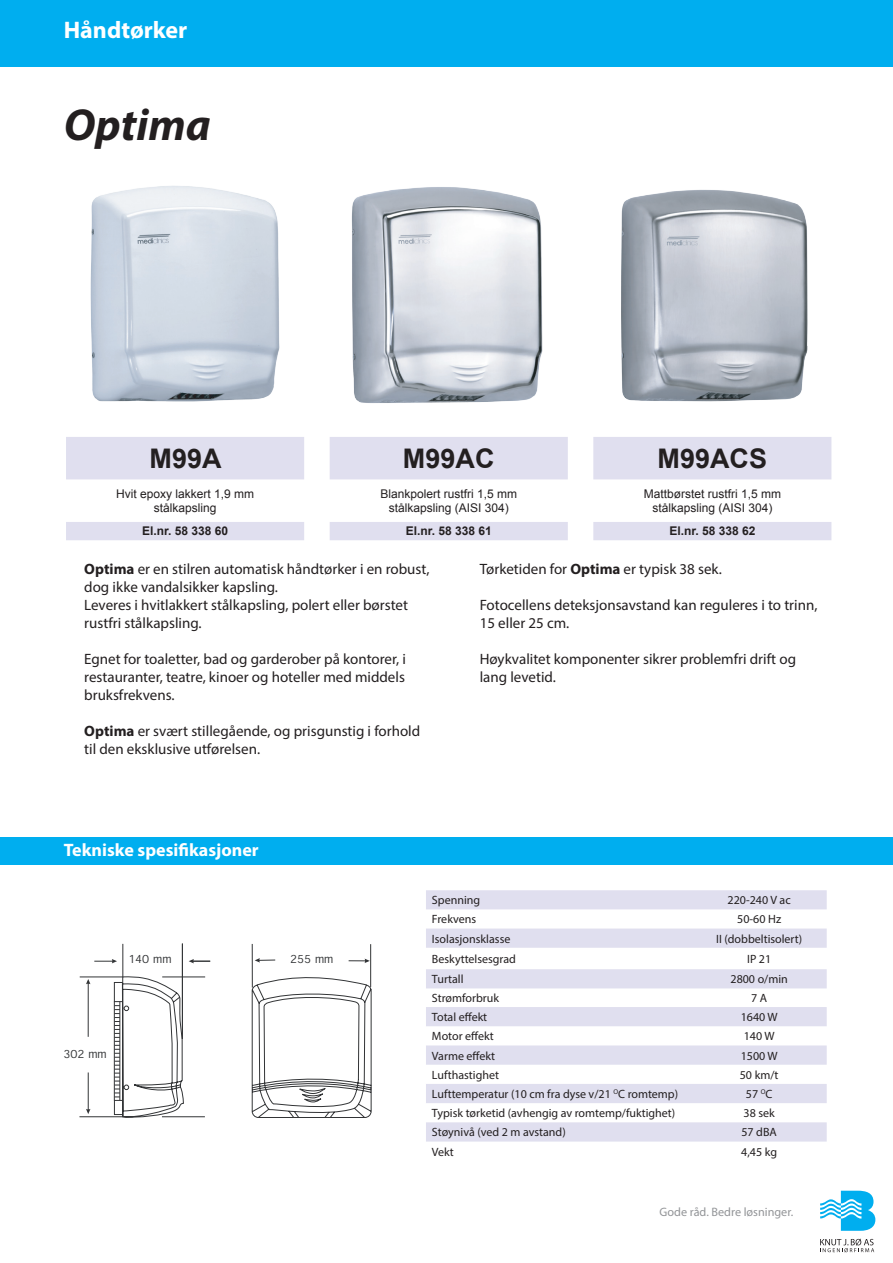
<style>
.page{position:relative;width:893px;height:1263px;background:#fff}
.page>*{position:absolute;margin:0;border:0;box-sizing:border-box;transform-origin:0 0}
.t1{font:italic 700 45px "Myriad Pro";color:#231f20}
.t2{font:700 27px "Arial";color:#231f20}
.t3{font:700 24px "Myriad Pro";color:#fff}
.t4{font:700 18px "Myriad Pro";color:#fff}
.t5{font:15px/18px "Myriad Pro";color:#231f20}
.t6{font:12.15px "Myriad Pro";color:#939598}
.t7{font:12px "Myriad Pro";color:#231f20}
.t8{font:12px "Arial";color:#231f20}
.t9{font:700 12px "Arial";color:#231f20}
.t10{font:11.55px "Adobe Sans MM 470 820";color:#323436;scale:.9 1}
.s1{font-weight:700}
</style>
<div class="page">
<svg style="left:426px;top:890px;width:401px;height:251px;fill:#e0dfef"></svg>
<hr style="left:252px;top:944px;width:1px;height:43px;background:#323436">
<hr style="left:370px;top:944px;width:1px;height:43px;background:#323436">
<svg style="left:349px;top:958px;width:21px;height:5px"></svg>
<svg style="left:255px;top:958px;width:20px;height:4px"></svg>
<svg style="left:251px;top:974px;width:121px;height:144px"></svg>
<hr style="left:123px;top:944px;width:1px;height:33px;background:#323436">
<hr style="left:182px;top:943px;width:1px;height:96px;background:#323436">
<svg style="left:189px;top:959px;width:21px;height:4px"></svg>
<svg style="left:94px;top:959px;width:23px;height:4px"></svg>
<hr style="left:162px;top:977px;width:43px;height:1px;background:#323436">
<hr style="left:162px;top:1116px;width:43px;height:1px;background:#323436">
<hr style="left:80px;top:977px;width:43px;height:1px;background:#323436">
<hr style="left:79px;top:1116px;width:43px;height:1px;background:#323436">
<hr style="left:88px;top:981px;width:1px;height:56px;background:#323436">
<svg style="left:86px;top:979px;width:4px;height:5px"></svg>
<hr style="left:88px;top:1072px;width:1px;height:39px;background:#323436">
<svg style="left:86px;top:1109px;width:4px;height:5px"></svg>
<svg style="left:114px;top:976px;width:70px;height:142px"></svg>
<svg style="left:66px;top:437px;width:765px;height:103px;fill:#e0dfef"></svg>
<img style="left:90px;top:186px;width:190px;height:216px">
<img style="left:352px;top:187px;width:191px;height:216px">
<img style="left:621px;top:190px;width:187px;height:212px">
<div style="left:0;top:0;width:893px;height:67px;background:#00aeef"></div>
<div style="left:0;top:837px;width:893px;height:27px;background:#00aeef"></div>
<svg style="left:820px;top:1191px;width:55px;height:40px"></svg>
<svg style="left:820px;top:1238px;width:54px;height:14px"></svg>
<p class="t3" style="left:64px;top:14px;width:125px">Håndtørker</p>
<p class="t1" style="left:64px;top:96px;width:149px">Optima</p>
<p class="t2" style="left:150px;top:441px;width:74px">M99A</p>
<p class="t2" style="left:403px;top:441px;width:93px">M99AC</p>
<p class="t2" style="left:658px;top:441px;width:111px">M99ACS</p>
<p class="t8" style="left:116px;top:486px;width:140px">Hvit epoxy lakkert 1,9 mm</p>
<p class="t8" style="left:154px;top:500px;width:64px">stålkapsling</p>
<p class="t8" style="left:380px;top:486px;width:138px">Blankpolert rustfri 1,5 mm</p>
<p class="t8" style="left:389px;top:500px;width:122px">stålkapsling (AISI 304)</p>
<p class="t8" style="left:644px;top:486px;width:139px">Mattbørstet rustfri 1,5 mm</p>
<p class="t8" style="left:652px;top:500px;width:122px">stålkapsling (AISI 304)</p>
<p class="t9" style="left:142px;top:523px;width:88px">El.nr. 58 338 60</p>
<p class="t9" style="left:406px;top:523px;width:88px">El.nr. 58 338 61</p>
<p class="t9" style="left:669px;top:523px;width:88px">El.nr. 58 338 62</p>
<p class="t5" style="left:84px;top:560px;width:347px"><span class="s1">Optima</span> er en stilren automatisk håndtørker i en robust, dog ikke vandalsikker kapsling.</p>
<p class="t5" style="left:84px;top:596px;width:325px">Leveres i hvitlakkert stålkapsling, polert eller børstet rustfri stålkapsling.</p>
<p class="t5" style="left:84px;top:650px;width:323px;text-align:justify">Egnet for toaletter, bad og garderober på kontorer, i restauranter, teatre, kinoer og hoteller med middels bruksfrekvens.</p>
<p class="t5" style="left:84px;top:722px;width:337px"><span class="s1">Optima</span> er svært stillegående, og prisgunstig i forhold til den eksklusive utførelsen.</p>
<p class="t5" style="left:480px;top:560px;width:244px">Tørketiden for <span class="s1">Optima</span> er typisk 38 sek.</p>
<p class="t5" style="left:480px;top:596px;width:339px">Fotocellens deteksjonsavstand kan reguleres i to trinn,<br>15 eller 25 cm.</p>
<p class="t5" style="left:480px;top:650px;width:318px">Høykvalitet komponenter sikrer problemfri drift og lang levetid.</p>
<p class="t4" style="left:64px;top:838px;width:196px">Tekniske spesifikasjoner</p>
<p class="t10" style="left:129px;top:954px;width:48px">140 mm</p>
<p class="t10" style="left:290px;top:954px;width:50px">255 mm</p>
<p class="t10" style="left:64px;top:1049px;width:50px">302 mm</p>
<p class="t7" style="left:432px;top:893px;width:50px">Spenning</p>
<p class="t7" style="left:728px;top:893px;width:65px">220-240 V ac</p>
<p class="t7" style="left:432px;top:912px;width:46px">Frekvens</p>
<p class="t7" style="left:737px;top:912px;width:45px">50-60 Hz</p>
<p class="t7" style="left:432px;top:931px;width:80px">Isolasjonsklasse</p>
<p class="t7" style="left:716px;top:931px;width:88px">II (dobbeltisolert)</p>
<p class="t7" style="left:432px;top:951px;width:86px">Beskyttelsesgrad</p>
<p class="t7" style="left:747px;top:951px;width:26px">IP 21</p>
<p class="t7" style="left:432px;top:972px;width:33px">Turtall</p>
<p class="t7" style="left:730px;top:972px;width:59px">2800 o/min</p>
<p class="t7" style="left:432px;top:991px;width:69px">Strømforbruk</p>
<p class="t7" style="left:751px;top:991px;width:18px">7 A</p>
<p class="t7" style="left:432px;top:1010px;width:57px">Total effekt</p>
<p class="t7" style="left:741px;top:1010px;width:38px">1640 W</p>
<p class="t7" style="left:432px;top:1029px;width:63px">Motor effekt</p>
<p class="t7" style="left:744px;top:1029px;width:32px">140 W</p>
<p class="t7" style="left:432px;top:1048px;width:65px">Varme effekt</p>
<p class="t7" style="left:741px;top:1048px;width:38px">1500 W</p>
<p class="t7" style="left:432px;top:1067px;width:69px">Lufthastighet</p>
<p class="t7" style="left:740px;top:1067px;width:40px">50 km/t</p>
<p class="t7" style="left:432px;top:1086px;width:248px">Lufttemperatur (10 cm fra dyse v/21 <sup>O</sup>C romtemp)</p>
<p class="t7" style="left:746px;top:1086px;width:28px">57 <sup>O</sup>C</p>
<p class="t7" style="left:432px;top:1106px;width:245px">Typisk tørketid (avhengig av romtemp/fuktighet)</p>
<p class="t7" style="left:744px;top:1106px;width:33px">38 sek</p>
<p class="t7" style="left:432px;top:1125px;width:135px">Støynivå (ved 2 m avstand)</p>
<p class="t7" style="left:741px;top:1125px;width:37px">57 dBA</p>
<p class="t7" style="left:432px;top:1145px;width:23px">Vekt</p>
<p class="t7" style="left:741px;top:1145px;width:37px">4,45 kg</p>
<p class="t6" style="left:660px;top:1204px;width:135px">Gode råd. Bedre løsninger.</p>
</div>
